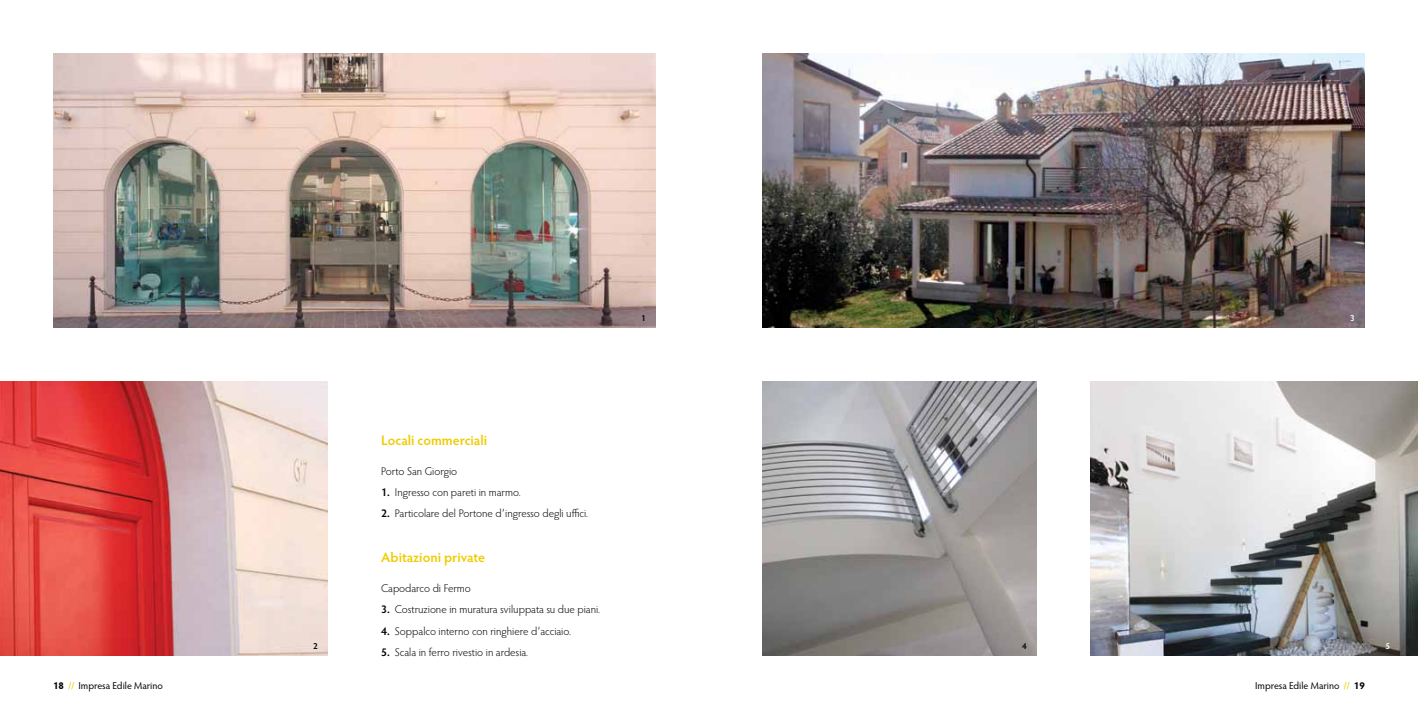
<style>
.page{position:relative;width:1418px;height:709px;background:#fff}
.page>*{position:absolute;margin:0;border:0;box-sizing:border-box;transform-origin:0 0}
.t1{font:600 13.75px "Hypatia Sans Pro";color:#f0cb00}
.t2{font:300 11.25px "Hypatia Sans Pro";color:#000}
.t3{font:10px "Hypatia Sans Pro";color:#000}
.t4{font:600 8.75px "Hypatia Sans Pro";color:#000}
.t5{font:600 8.75px "Hypatia Sans Pro";color:#fff}
.s1{font-weight:600}
.s2{font-weight:700}
.s3{color:#f0cb00}
</style>
<div class="page">
<img style="left:0;top:381px;width:328px;height:275px">
<img style="left:53px;top:53px;width:603px;height:275px">
<img style="left:762px;top:53px;width:602px;height:275px">
<img style="left:762px;top:381px;width:274px;height:275px">
<img style="left:1090px;top:381px;width:327px;height:275px">
<p class="t4" style="left:313px;top:639px;width:6px">2</p>
<p class="t4" style="left:641px;top:312px;width:6px">1</p>
<p class="t1" style="left:381px;top:430px;width:108px">Locali commerciali</p>
<p class="t2" style="left:381px;top:463px;width:78px">Porto San Giorgio</p>
<p class="t2" style="left:381px;top:484px;width:141px"><span class="s1">1.</span> Ingresso con pareti in marmo.</p>
<p class="t2" style="left:381px;top:506px;width:208px"><span class="s1">2.</span> Particolare del Portone d’ingresso degli uffici.</p>
<p class="t1" style="left:381px;top:548px;width:105px">Abitazioni private</p>
<p class="t2" style="left:381px;top:581px;width:91px">Capodarco di Fermo</p>
<p class="t2" style="left:381px;top:602px;width:220px"><span class="s1">3.</span> Costruzione in muratura sviluppata su due piani.</p>
<p class="t2" style="left:381px;top:623px;width:191px"><span class="s1">4.</span> Soppalco interno con ringhiere d’acciaio.</p>
<p class="t2" style="left:381px;top:644px;width:148px"><span class="s1">5.</span> Scala in ferro rivestio in ardesia.</p>
<p class="t5" style="left:1349px;top:312px;width:6px">3</p>
<p class="t4" style="left:1022px;top:639px;width:6px">4</p>
<p class="t5" style="left:1385px;top:639px;width:6px">5</p>
<p class="t3" style="left:53px;top:679px;width:111px"><span class="s2">18</span> <span class="s3">//</span> Impresa Edile Marino</p>
<p class="t3" style="left:1255px;top:679px;width:111px">Impresa Edile Marino <span class="s3">//</span> <span class="s2">19</span></p>
</div>
